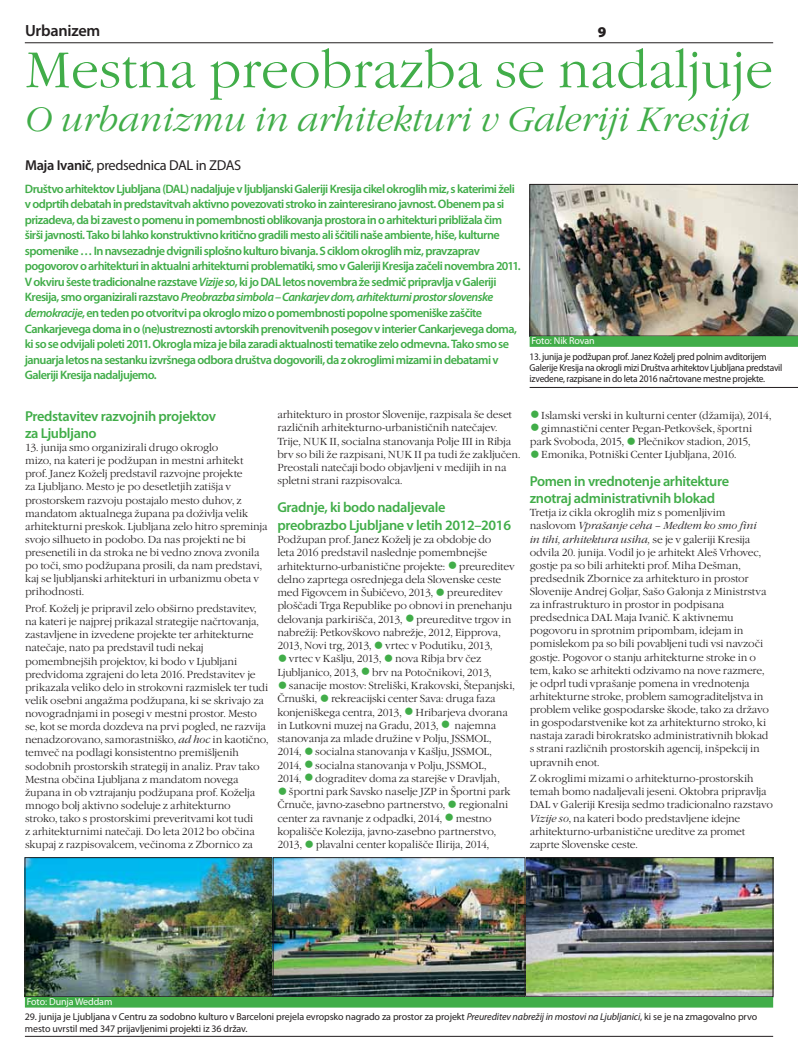
<style>
.page{position:relative;width:798px;height:1063px;background:#fff}
.page>*{position:absolute;margin:0;border:0;box-sizing:border-box;transform-origin:0 0}
.t1{font:52px "Garamond Itc TEE Ligh";letter-spacing:-.005em;color:#41ad49}
.t2{font:35.12px "Garamond Itc TEE Ligh Ital";letter-spacing:-.005em;color:#41ad49}
.t3{font:600 16.25px "Myriad Pro";letter-spacing:-.015em;color:#231f20}
.t4{font:900 15px "Myriad Pro";color:#231f20}
.t5{font:600 14.38px/17.2px "Myriad Pro";letter-spacing:-.025em;color:#41ad49}
.t6{font:14.38px "Myriad Pro";letter-spacing:-.025em;color:#231f20}
.t7{font:600 12.25px/15.5px "Myriad Pro";letter-spacing:-.045em;color:#41ad49}
.t8{font:10.62px/13.1px "Garamond Itc TEE Ligh";letter-spacing:-.015em;color:#231f20}
.t9{font:10.62px/13.1px "Garamond Itc TEE Ligh Ital";letter-spacing:-.005em;color:#231f20}
.t10{font:10px/11.2px "Myriad Pro";letter-spacing:-.02em;color:#231f20}
.t11{font:10px/11.2px "Myriad Pro";letter-spacing:-.02em;color:#231f20;scale:.94 1}
.t12{font:10px "Myriad Pro";letter-spacing:-.01em;color:#fff}
.s1{font-weight:600}
.s2{font-style:italic}
.s3{font-family:"Garamond Itc TEE Ligh Ital"}
.s4{font-family:"Arial";font-size:17px;color:#41ad49}
.s5{font-family:"Garamond Itc TEE Ligh"}
</style>
<div class="page">
<img style="left:529px;top:184px;width:268px;height:152px">
<img style="left:27px;top:859px;width:244px;height:136px">
<div style="left:25px;top:857px;width:248px;height:140px;border:1px solid #231f20"></div>
<img style="left:527px;top:859px;width:243px;height:136px">
<div style="left:525px;top:857px;width:247px;height:140px;border:1px solid #231f20"></div>
<img style="left:275px;top:859px;width:248px;height:136px">
<div style="left:273px;top:857px;width:252px;height:140px;border:1px solid #231f20"></div>
<div style="left:529px;top:336px;width:268px;height:11px;background:#41ad49"></div>
<hr style="left:529px;top:387px;width:268px;height:1px;background:#231f20">
<div style="left:25px;top:997px;width:747px;height:11px;background:#41ad49"></div>
<hr style="left:25px;top:1036px;width:747px;height:1px;background:#231f20">
<hr style="left:25px;top:43px;width:747px;height:1px;background:#231f20">
<h3 class="t3" style="left:25px;top:20px;width:77px">Urbanizem</h3>
<h1 class="t1" style="left:25px;top:41px;width:749px">Mestna preobrazba se nadaljuje</h1>
<h2 class="t2" style="left:25px;top:100px;width:726px">O urbanizmu in arhitekturi v Galeriji Kresija</h2>
<h3 class="t6" style="left:25px;top:157px;width:217px"><span class="s1">Maja Ivanič</span>, predsednica DAL in ZDAS</h3>
<h3 class="t4" style="left:597px;top:22px;width:10px">9</h3>
<p class="t7" style="left:25px;top:180px;width:497px">Društvo arhitektov Ljubljana (DAL) nadaljuje v ljubljanski Galeriji Kresija cikel okroglih miz, s katerimi želi v odprtih debatah in predstavitvah aktivno povezovati stroko in zainteresirano javnost. Obenem pa si prizadeva, da bi zavest o pomenu in pomembnosti oblikovanja prostora in o arhitekturi približala čim širši javnosti. Tako bi lahko konstruktivno kritično gradili mesto ali ščitili naše ambiente, hiše, kulturne spomenike … In navsezadnje dvignili splošno kulturo bivanja. S ciklom okroglih miz, pravzaprav pogovorov o arhitekturi in aktualni arhitekturni problematiki, smo v Galeriji Kresija začeli novembra 2011.<br>V okviru šeste tradicionalne razstave <span class="s2">Vizije so</span>, ki jo DAL letos novembra že sedmič pripravlja v Galeriji Kresija, smo organizirali razstavo <span class="s2">Preobrazba simbola– Cankarjev dom, arhitekturni prostor slovenske demokracije</span>, en teden po otvoritvi pa okroglo mizo o pomembnosti popolne spomeniške zaščite Cankarjevega doma in o (ne)ustreznosti avtorskih prenovitvenih posegov v interier Cankarjevega doma, ki so se odvijali poleti 2011. Okrogla miza je bila zaradi aktualnosti tematike zelo odmevna. Tako smo se januarja letos na sestanku izvršnega odbora društva dogovorili, da z okroglimi mizami in debatami v Galeriji Kresija nadaljujemo.</p>
<p class="t12" style="left:531px;top:335px;width:65px">Foto: Nik Rovan</p>
<p class="t11" style="left:529px;top:350px;width:270px">13. junija je podžupan prof. Janez Koželj pred polnim avditorijem<br>Galerije Kresija na okrogli mizi Društva arhitektov Ljubljana predstavil izvedene, razpisane in do leta 2016 načrtovane mestne projekte.</p>
<h3 class="t5" style="left:25px;top:407px;width:192px">Predstavitev razvojnih projektov za Ljubljano</h3>
<p class="t8" style="left:25px;top:441px;width:244px">13. junija smo organizirali drugo okroglo<br>mizo, na kateri je podžupan in mestni arhitekt prof. Janez Koželj predstavil razvojne projekte<br>za Ljubljano. Mesto je po desetletjih zatišja v prostorskem razvoju postajalo mesto duhov, z mandatom aktualnega župana pa doživlja velik arhitekturni preskok. Ljubljana zelo hitro spreminja svojo silhueto in podobo. Da nas projekti ne bi presenetili in da stroka ne bi vedno znova zvonila po toči, smo podžupana prosili, da nam predstavi, kaj se ljubljanski arhitekturi in urbanizmu obeta v prihodnosti.</p>
<p class="t8" style="left:25px;top:602px;width:245px">Prof. Koželj je pripravil zelo obširno predstavitev, na kateri je najprej prikazal strategije načrtovanja, zastavljene in izvedene projekte ter arhitekturne natečaje, nato pa predstavil tudi nekaj pomembnejših projektov, ki bodo v Ljubljani predvidoma zgrajeni do leta 2016. Predstavitev je prikazala veliko delo in strokovni razmislek ter tudi velik osebni angažma podžupana, ki se skrivajo za novogradnjami in posegi v mestni prostor. Mesto se, kot se morda dozdeva na prvi pogled, ne razvija nenadzorovano, samorastniško, <span class="s3">ad hoc</span> in kaotično, temveč na podlagi konsistentno premišljenih sodobnih prostorskih strategij in analiz. Prav tako Mestna občina Ljubljana z mandatom novega župana in ob vztrajanju podžupana prof. Koželja mnogo bolj aktivno sodeluje z arhitekturno<br>stroko, tako s prostorskimi preveritvami kot tudi<br>z arhitekturnimi natečaji. Do leta 2012 bo občina skupaj z razpisovalcem, večinoma z Zbornico za</p>
<p class="t8" style="left:277px;top:408px;width:244px">arhitekturo in prostor Slovenije, razpisala še deset različnih arhitekturno-urbanističnih natečajev.<br>Trije, NUK II, socialna stanovanja Polje III in Ribja brv so bili že razpisani, NUK II pa tudi že zaključen.<br>Preostali natečaji bodo objavljeni v medijih in na spletni strani razpisovalca.</p>
<h3 class="t5" style="left:277px;top:499px;width:235px">Gradnje, ki bodo nadaljevale preobrazbo Ljubljane v letih 2012–2016</h3>
<p class="t8" style="left:277px;top:533px;width:239px">Podžupan prof. Janez Koželj je za obdobje do<br>leta 2016 predstavil naslednje pomembnejše arhitekturno-urbanistične projekte: <span class="s4">●</span> preureditev delno zaprtega osrednjega dela Slovenske ceste med Figovcem in Šubičevo, 2013, <span class="s4">●</span> preureditev ploščadi Trga Republike po obnovi in prenehanju delovanja parkirišča, 2013, <span class="s4">●</span> preureditve trgov in nabrežij: Petkovškovo nabrežje, 2012, Eipprova, 2013, Novi trg, 2013, <span class="s4">●</span> vrtec v Podutiku, 2013,</p>
<p class="t8" style="left:277px;top:653px;width:215px"><span class="s4">●</span> vrtec v Kašlju, 2013, <span class="s4">●</span> nova Ribja brv čez<br>Ljubljanico, 2013, <span class="s4">●</span> brv na Potočnikovi, 2013,</p>
<p class="t8" style="left:277px;top:679px;width:239px"><span class="s4">●</span> sanacije mostov: Streliški, Krakovski, Štepanjski, Črnuški, <span class="s4">●</span> rekreacijski center Sava: druga faza konjeniškega centra, 2013, <span class="s4">●</span> Hribarjeva dvorana in Lutkovni muzej na Gradu, 2013, <span class="s4">●</span> najemna stanovanja za mlade družine v Polju, JSSMOL, 2014, <span class="s4">●</span> socialna stanovanja v Kašlju, JSSMOL, 2014, <span class="s4">●</span> socialna stanovanja v Polju, JSSMOL,<br>2014, <span class="s4">●</span> dograditev doma za starejše v Dravljah,</p>
<p class="t8" style="left:277px;top:785px;width:234px"><span class="s4">●</span> športni park Savsko naselje JZP in Športni park Črnuče, javno-zasebno partnerstvo, <span class="s4">●</span> regionalni center za ravnanje z odpadki, 2014, <span class="s4">●</span> mestno kopališče Kolezija, javno-zasebno partnerstvo, 2013, <span class="s4">●</span> plavalni center kopališče Ilirija, 2014,</p>
<p class="t8" style="left:529px;top:409px;width:243px"><span class="s4">●</span> Islamski verski in kulturni center (džamija), 2014,</p>
<p class="t8" style="left:529px;top:422px;width:224px"><span class="s4">●</span> gimnastični center Pegan-Petkovšek, športni park Svoboda, 2015, <span class="s4">●</span> Plečnikov stadion, 2015,</p>
<p class="t8" style="left:529px;top:448px;width:208px"><span class="s4">●</span> Emonika, Potniški Center Ljubljana, 2016.</p>
<h3 class="t5" style="left:529px;top:472px;width:201px">Pomen in vrednotenje arhitekture znotraj administrativnih blokad</h3>
<p class="t8" style="left:529px;top:506px;width:197px">Tretja iz cikla okroglih miz s pomenljivim</p>
<p class="t9" style="left:529px;top:520px;width:228px"><span class="s5">naslovom</span> Vprašanje ceha – Medtem ko smo fini in tihi, arhitektura usiha, <span class="s5">se je v galeriji Kresija</span></p>
<p class="t8" style="left:529px;top:546px;width:241px">odvila 20. junija. Vodil jo je arhitekt Aleš Vrhovec, gostje pa so bili arhitekti prof. Miha Dešman, predsednik Zbornice za arhitekturo in prostor Slovenije Andrej Goljar, Sašo Galonja z Ministrstva za infrastrukturo in prostor in podpisana predsednica DAL Maja Ivanič. K aktivnemu pogovoru in sprotnim pripombam, idejam in pomislekom pa so bili povabljeni tudi vsi navzoči gostje. Pogovor o stanju arhitekturne stroke in o tem, kako se arhitekti odzivamo na nove razmere, je odprl tudi vprašanje pomena in vrednotenja arhitekturne stroke, problem samograditeljstva in problem velike gospodarske škode, tako za državo in gospodarstvenike kot za arhitekturno stroko, ki nastaja zaradi birokratsko administrativnih blokad s strani različnih prostorskih agencij, inšpekcij in upravnih enot.</p>
<p class="t8" style="left:529px;top:772px;width:245px">Z okroglimi mizami o arhitekturno-prostorskih temah bomo nadaljevali jeseni. Oktobra pripravlja DAL v Galeriji Kresija sedmo tradicionalno razstavo <span class="s3">Vizije so</span>, na kateri bodo predstavljene idejne arhitekturno-urbanistične ureditve za promet zaprte Slovenske ceste.</p>
<p class="t12" style="left:27px;top:996px;width:87px">Foto: Dunja Weddam</p>
<p class="t10" style="left:25px;top:1011px;width:733px">29. junija je Ljubljana v Centru za sodobno kulturo v Barceloni prejela evropsko nagrado za prostor za projekt <span class="s2">Preureditev nabrežij in mostovi na Ljubljanici</span>, ki se je na zmagovalno prvo mesto uvrstil med 347 prijavljenimi projekti iz 36 držav.</p>
</div>
